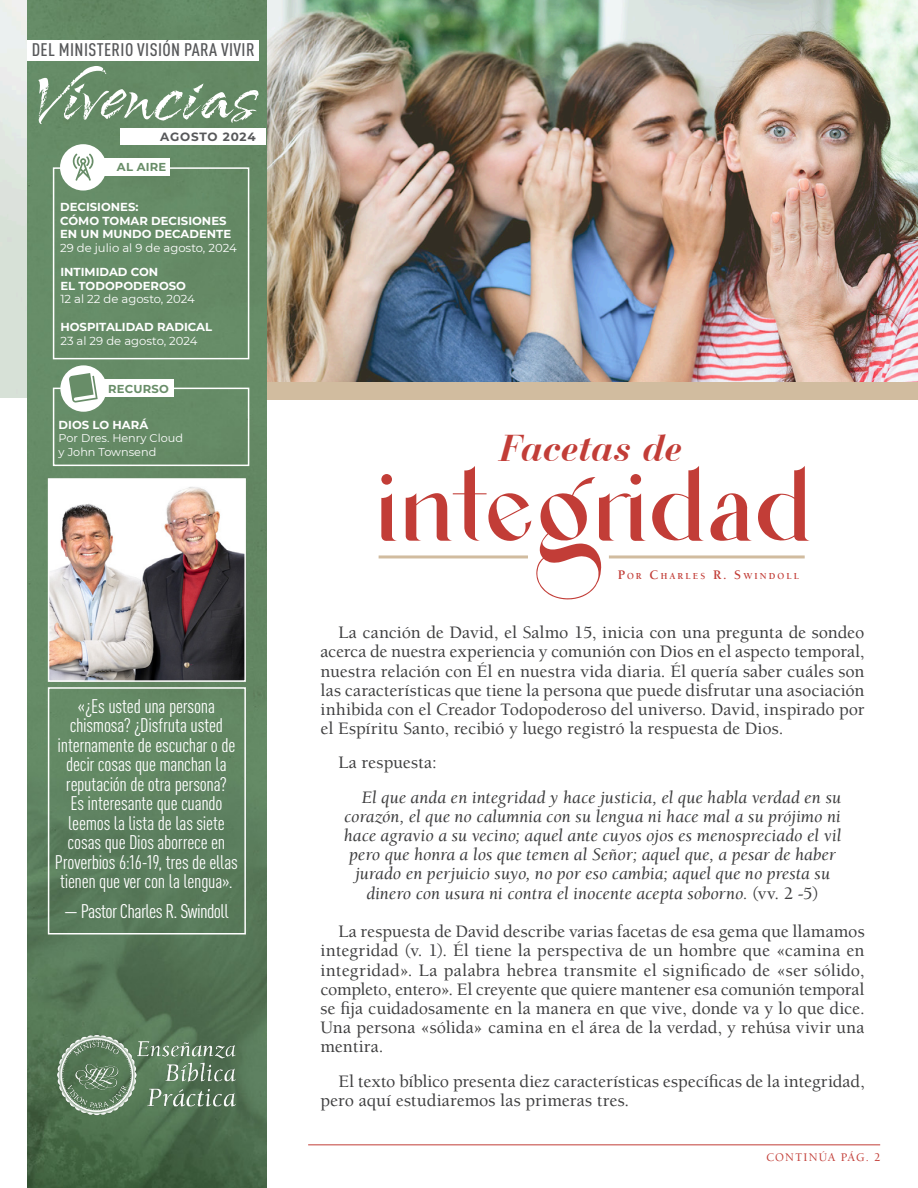
<style>
.page{position:relative;width:918px;height:1188px;background:#fff}
.page>*{position:absolute;margin:0;border:0;box-sizing:border-box;transform-origin:0 0}
.t1{font:55.5px "Agraham Personaluse";letter-spacing:.04em;color:#c23d37}
.t2{font:italic 700 39px "Bauer Bodoni BT";letter-spacing:.025em;color:#c23d37}
.Newsletter_Body_Text{font:condensed 19.5px/19.5px "DIN Pro";letter-spacing:-.015em;color:#fff;text-align:center}
.Newsletter_Body_Text-2{font:condensed 19.5px "DIN Pro";letter-spacing:-.015em;color:#fff;scale:1.05 1}
.Newsletter_Body_Text-3{font:500 18px/19.2px "Berkeley Std";color:#3e3e3f;text-align:justify}
.Newsletter_Body_Text-4{font:italic 18px "Berkeley Std";color:#3e3e3f}
.Newsletter_Body_Text-5{font:500 condensed 18px "DIN Pro";letter-spacing:.02em;color:#57585a;scale:1.05 1}
.Newsletter_Body_Text-6{font:500 12px "Berkeley Std";letter-spacing:.09em;color:#c23d37}
.Newsletter_Body_Text-7{font:700 12px "Montserrat";letter-spacing:.06em;color:#57585a}
.Newsletter_Body_Text-8{font:700 11.7px/13.5px "Montserrat";color:#fff}
.Newsletter_Body_Text-9{font:700 11.55px "Montserrat";letter-spacing:.02em;color:#688d68}
.Newsletter_Body_Text-10{font:11.25px/13.5px "Montserrat";color:#fff}
.t3{font:700 9.45px "Berkeley Std";letter-spacing:.23em;color:#c23d37}
.s1{font-weight:400}
.s2{font-size:13.5px}
.s3{font-weight:500;font-style:normal}
</style>
<div class="page">
<img style="left:0;top:0;width:918px;height:398px">
<div style="left:256px;top:382px;width:662px;height:18px;background:#d1bc9f"></div>
<img style="left:27px;top:0;width:239px;height:1188px">
<hr style="left:308px;top:1144px;width:572px;height:1px;background:#c23d37">
<div style="left:27px;top:40px;width:232px;height:21px;background:#fff"></div>
<svg style="left:38px;top:66px;width:221px;height:58px"></svg>
<img style="left:51px;top:481px;width:192px;height:198px">
<div style="left:48px;top:478px;width:198px;height:204px;border:2px solid #fff"></div>
<img style="left:48px;top:1031px;width:198px;height:88px">
<div style="left:48px;top:687px;width:198px;height:247px;border:2px solid #fff"></div>
<div style="left:120px;top:128px;width:146px;height:17px;background:#fff"></div>
<hr style="left:609px;top:555px;width:196px;height:3px;background:#d1bc9f">
<hr style="left:379px;top:555px;width:149px;height:3px;background:#d1bc9f">
<div style="left:53px;top:388px;width:196px;height:78px;border:2px solid #fff"></div>
<div style="left:60px;top:365px;width:47px;height:47px;background:#fff;border-radius:50%"></div>
<div style="left:98px;top:379px;width:76px;height:17px;background:#fff"></div>
<svg style="left:69px;top:373px;width:29px;height:30px"></svg>
<div style="left:53px;top:167px;width:196px;height:192px;border:2px solid #fff"></div>
<div style="left:60px;top:144px;width:46px;height:47px;background:#fff;border-radius:50%"></div>
<svg style="left:64px;top:154px;width:31px;height:42px"></svg>
<div style="left:104px;top:158px;width:66px;height:18px;background:#fff"></div>
<p class="Newsletter_Body_Text-5" style="left:32px;top:37px;width:214px">DEL MINISTERIO VISIÓN PARA VIVIR</p>
<p class="Newsletter_Body_Text-7" style="left:160px;top:128px;width:97px">AGOSTO 2024</p>
<p class="Newsletter_Body_Text-9" style="left:117px;top:159px;width:51px">AL AIRE</p>
<p class="Newsletter_Body_Text-8" style="left:60px;top:200px;width:178px">DECISIONES:<br>CÓMO TOMAR DECISIONES<br>EN UN MUNDO DECADENTE<br><span class="s1">29 de julio al 9 de agosto, 2024</span></p>
<p class="Newsletter_Body_Text-8" style="left:60px;top:265px;width:136px">INTIMIDAD CON<br>EL TODOPODEROSO<br><span class="s1">12 al 22 de agosto, 2024</span></p>
<p class="Newsletter_Body_Text-8" style="left:60px;top:320px;width:153px">HOSPITALIDAD RADICAL<br><span class="s1">23 al 29 de agosto, 2024</span></p>
<p class="Newsletter_Body_Text-9" style="left:108px;top:380px;width:62px">RECURSO</p>
<p class="Newsletter_Body_Text-8" style="left:59px;top:418px;width:91px">DIOS LO HARÁ</p>
<p class="Newsletter_Body_Text-10" style="left:59px;top:431px;width:126px">Por Dres. Henry Cloud y John Townsend</p>
<p class="Newsletter_Body_Text" style="left:55px;top:695px;width:185px">«¿Es usted una persona chismosa? ¿Disfruta usted internamente de escuchar o de decir cosas que manchan la reputación de otra persona?<br>Es interesante que cuando leemos la lista de las siete cosas que Dios aborrece en<br>Proverbios 6:16-19, tres de ellas tienen que ver con la lengua».</p>
<p class="Newsletter_Body_Text-2" style="left:64px;top:897px;width:158px">— Pastor Charles R. Swindoll</p>
<p class="t2" style="left:501px;top:423px;width:184px">Facetas de</p>
<p class="t1" style="left:378px;top:489px;width:435px">integridad</p>
<p class="t3" style="left:618px;top:571px;width:183px"><span class="s2">P</span>OR <span class="s2">C</span>HARLES <span class="s2">R. S</span> WINDOLL</p>
<p class="Newsletter_Body_Text-3" style="left:320px;top:623px;width:546px;text-indent:18px">La canción de David, el Salmo 15, inicia con una pregunta de sondeo acerca de nuestra experiencia y comunión con Dios en el aspecto temporal, nuestra relación con Él en nuestra vida diaria. Él quería saber cuáles son las características que tiene la persona que puede disfrutar una asociación inhibida con el Creador Todopoderoso del universo. David, inspirado por el Espíritu Santo, recibió y luego registró la respuesta de Dios.</p>
<p class="Newsletter_Body_Text-3" style="left:338px;top:753px;width:100px">La respuesta:</p>
<p class="Newsletter_Body_Text-4" style="left:362px;top:787px;width:481px">El que anda en integridad y hace justicia, el que habla verdad en su</p>
<p class="Newsletter_Body_Text-4" style="left:344px;top:806px;width:498px">corazón, el que no calumnia con su lengua ni hace mal a su prójimo ni</p>
<p class="Newsletter_Body_Text-4" style="left:344px;top:825px;width:499px">hace agravio a su vecino; aquel ante cuyos ojos es menospreciado el vil</p>
<p class="Newsletter_Body_Text-4" style="left:349px;top:845px;width:488px">pero que honra a los que temen al Señor; aquel que, a pesar de haber</p>
<p class="Newsletter_Body_Text-4" style="left:355px;top:864px;width:477px">jurado en perjuicio suyo, no por eso cambia; aquel que no presta su</p>
<p class="Newsletter_Body_Text-4" style="left:366px;top:883px;width:454px">dinero con usura ni contra el inocente acepta soborno. <span class="s3">(vv. 2 -5)</span></p>
<p class="Newsletter_Body_Text-3" style="left:320px;top:922px;width:546px;text-indent:18px">La respuesta de David describe varias facetas de esa gema que llamamos integridad (v. 1). Él tiene la perspectiva de un hombre que «camina en integridad». La palabra hebrea transmite el significado de «ser sólido, completo, entero». El creyente que quiere mantener esa comunión temporal se fija cuidadosamente en la manera en que vive, donde va y lo que dice.<br>Una persona «sólida» camina en el área de la verdad, y rehúsa vivir una mentira.</p>
<p class="Newsletter_Body_Text-3" style="left:320px;top:1071px;width:546px;text-indent:18px">El texto bíblico presenta diez características específicas de la integridad, pero aquí estudiaremos las primeras tres.</p>
<p class="Newsletter_Body_Text-6" style="left:766px;top:1150px;width:116px">CONTINÚA PÁG. 2</p>
</div>
